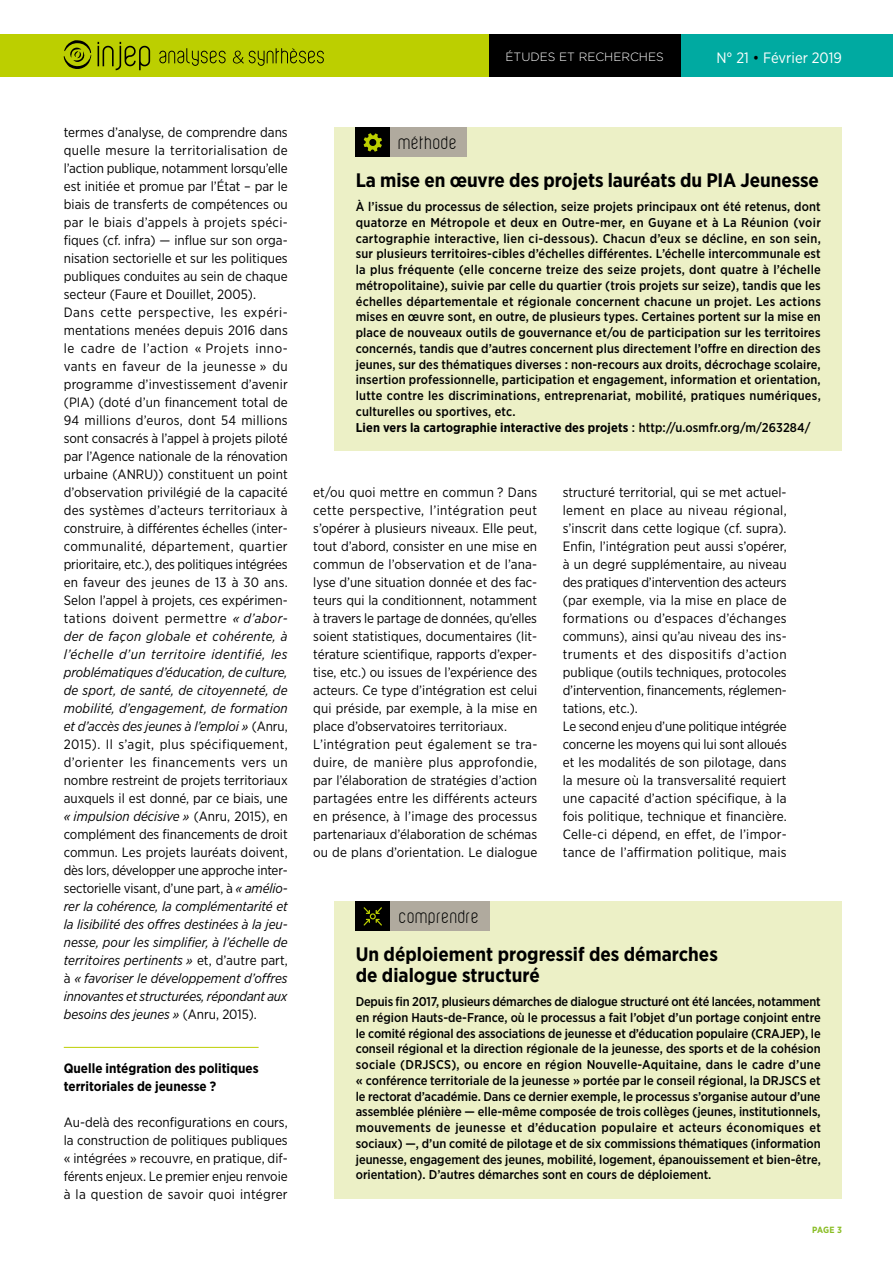
<style>
.page{position:relative;width:893px;height:1263px;background:#fff}
.page>*{position:absolute;margin:0;border:0;box-sizing:border-box;transform-origin:0 0}
.t1{font:700 19.5px/21px "Gotham Narrow";letter-spacing:-.005em;color:#000}
.t2{font:18px "Violette";letter-spacing:.03em;color:#000}
.t3{font:15px "Gotham Narrow";color:#fff}
.t4{font:13.5px/18px "Gotham Narrow";color:#000}
.t5{font:700 13.5px/18px "Gotham Narrow";color:#000}
.t6{font:500 12.75px/15.8px "Gotham Narrow";letter-spacing:.01em;color:#000}
.t7{font:300 12px "Gotham";color:#fff}
.t8{font:700 9px "Gotham Narrow";color:#89bd24}
.s1{color:#000}
.s2{font-style:italic}
.s3{font-weight:700}
</style>
<div class="page">
<div style="left:0;top:34px;width:489px;height:43px;background:#bccf00"></div>
<div style="left:680px;top:34px;width:213px;height:43px;background:#00aaa1"></div>
<div style="left:489px;top:34px;width:191px;height:43px;background:#000"></div>
<svg style="left:159px;top:48px;width:165px;height:18px"></svg>
<svg style="left:98px;top:42px;width:52px;height:28px"></svg>
<svg style="left:64px;top:40px;width:28px;height:29px"></svg>
<hr style="left:64px;top:1047px;width:195px;height:1px;background:#bccf00">
<div style="left:334px;top:128px;width:508px;height:323px;background:#ecf0c6"></div>
<div style="left:390px;top:128px;width:76px;height:29px;background:#b0aa9e"></div>
<div style="left:356px;top:128px;width:34px;height:29px;background:#000"></div>
<svg style="left:363px;top:133px;width:19px;height:19px"></svg>
<div style="left:334px;top:901px;width:508px;height:298px;background:#ecf0c6"></div>
<div style="left:390px;top:901px;width:99px;height:30px;background:#b0aa9e"></div>
<div style="left:356px;top:901px;width:34px;height:30px;background:#000"></div>
<svg style="left:364px;top:907px;width:18px;height:19px"></svg>
<p class="t7" style="left:506px;top:50px;width:160px">ÉTUDES ET RECHERCHES</p>
<p class="t3" style="left:716px;top:48px;width:127px">N° 21 <span class="s1">•</span> Février 2019</p>
<p class="t4" style="left:64px;top:123px;width:226px">termes d’analyse, de comprendre dans quelle mesure la territorialisation de l’action publique, notamment lorsqu’elle est initiée et promue par l’État – par le biais de transferts de compétences ou par le biais d’appels à projets spéci&shy;fiques (cf. infra) — influe sur son orga&shy;nisation sectorielle et sur les politiques publiques conduites au sein de chaque secteur (Faure et Douillet, 2005).<br>Dans cette perspective, les expéri&shy;mentations menées depuis 2016 dans le cadre de l’action « Projets inno&shy;vants en faveur de la jeunesse » du programme d’investissement d’avenir (PIA) (doté d’un financement total de 94 millions d’euros, dont 54 millions sont consacrés à l’appel à projets piloté par l’Agence nationale de la rénovation urbaine (ANRU)) constituent un point d’observation privilégié de la capacité des systèmes d’acteurs territoriaux à construire, à différentes échelles (inter&shy;communalité, département, quartier prioritaire, etc.), des politiques intégrées en faveur des jeunes de 13 à 30 ans.<br>Selon l’appel à projets, ces expérimen&shy;tations doivent permettre <span class="s2">« d’abor&shy;der de façon globale et cohérente, à l’échelle d’un territoire identifié, les problématiques d’éducation, de culture, de sport, de santé, de citoyenneté, de mobilité, d’engagement, de formation et d’accès des jeunes à l’emploi »</span> (Anru, 2015). Il s’agit, plus spécifiquement, d’orienter les financements vers un nombre restreint de projets territoriaux auxquels il est donné, par ce biais, une <span class="s2">« impulsion décisive »</span> (Anru, 2015), en complément des financements de droit commun. Les projets lauréats doivent, dès lors, développer une approche inter&shy;sectorielle visant, d’une part, à <span class="s2">« amélio&shy;rer la cohérence, la complémentarité et la lisibilité des offres destinées à la jeu&shy;nesse, pour les simplifier, à l’échelle de territoires pertinents »</span> et, d’autre part, à <span class="s2">« favoriser le développement d’offres innovantes et structurées, répondant aux besoins des jeunes »</span> (Anru, 2015).</p>
<p class="t5" style="left:64px;top:1059px;width:196px">Quelle intégration des politiques territoriales de jeunesse ?</p>
<p class="t4" style="left:64px;top:1113px;width:225px;text-align:justify">Au-delà des reconfigurations en cours, la construction de politiques publiques « intégrées » recouvre, en pratique, dif&shy;férents enjeux. Le premier enjeu renvoie à la question de savoir quoi intégrer</p>
<h2 class="t2" style="left:399px;top:133px;width:60px">méthode</h2>
<h1 class="t1" style="left:356px;top:169px;width:465px">La mise en œuvre des projets lauréats du PIA Jeunesse</h1>
<p class="t6" style="left:356px;top:199px;width:467px">À l’issue du processus de sélection, seize projets principaux ont été retenus, dont quatorze en Métropole et deux en Outre-mer, en Guyane et à La Réunion (voir cartographie interactive, lien ci-dessous). Chacun d’eux se décline, en son sein, sur plusieurs territoires-cibles d’échelles différentes. L’échelle intercommunale est la plus fréquente (elle concerne treize des seize projets, dont quatre à l’échelle métropolitaine), suivie par celle du quartier (trois projets sur seize), tandis que les échelles départementale et régionale concernent chacune un projet. Les actions mises en œuvre sont, en outre, de plusieurs types. Certaines portent sur la mise en place de nouveaux outils de gouvernance et/ou de participation sur les territoires concernés, tandis que d’autres concernent plus directement l’offre en direction des jeunes, sur des thématiques diverses : non-recours aux droits, décrochage scolaire, insertion professionnelle, participation et engagement, information et orientation, lutte contre les discriminations, entreprenariat, mobilité, pratiques numériques, culturelles ou sportives, etc.<br><span class="s3">Lien vers la cartographie interactive des projets</span> : http://u.osmfr.org/m/263284/</p>
<p class="t4" style="left:313px;top:483px;width:226px">et/ou quoi mettre en commun ? Dans cette perspective, l’intégration peut s’opérer à plusieurs niveaux. Elle peut, tout d’abord, consister en une mise en commun de l’observation et de l’ana&shy;lyse d’une situation donnée et des fac&shy;teurs qui la conditionnent, notamment à travers le partage de données, qu’elles soient statistiques, documentaires (lit&shy;térature scientifique, rapports d’exper&shy;tise, etc.) ou issues de l’expérience des acteurs. Ce type d’intégration est celui qui préside, par exemple, à la mise en place d’observatoires territoriaux.<br>L’intégration peut également se tra&shy;duire, de manière plus approfondie, par l’élaboration de stratégies d’action partagées entre les différents acteurs en présence, à l’image des processus partenariaux d’élaboration de schémas ou de plans d’orientation. Le dialogue</p>
<p class="t4" style="left:563px;top:483px;width:226px">structuré territorial, qui se met actuel&shy;lement en place au niveau régional, s’inscrit dans cette logique (cf. supra).<br>Enfin, l’intégration peut aussi s’opérer, à un degré supplémentaire, au niveau des pratiques d’intervention des acteurs (par exemple, via la mise en place de formations ou d’espaces d’échanges communs), ainsi qu’au niveau des ins&shy;truments et des dispositifs d’action publique (outils techniques, protocoles d’intervention, financements, réglemen&shy;tations, etc.).<br>Le second enjeu d’une politique intégrée concerne les moyens qui lui sont alloués et les modalités de son pilotage, dans la mesure où la transversalité requiert une capacité d’action spécifique, à la fois politique, technique et financière.<br>Celle-ci dépend, en effet, de l’impor&shy;tance de l’affirmation politique, mais</p>
<h2 class="t2" style="left:400px;top:907px;width:81px">comprendre</h2>
<h1 class="t1" style="left:356px;top:943px;width:364px">Un déploiement progressif des démarches de dialogue structuré</h1>
<p class="t6" style="left:356px;top:993px;width:467px;text-align:justify">Depuis fin 2017, plusieurs démarches de dialogue structuré ont été lancées, notamment en région Hauts-de-France, où le processus a fait l’objet d’un portage conjoint entre le comité régional des associations de jeunesse et d’éducation populaire (CRAJEP), le conseil régional et la direction régionale de la jeunesse, des sports et de la cohésion sociale (DRJSCS), ou encore en région Nouvelle-Aquitaine, dans le cadre d’une « conférence territoriale de la jeunesse » portée par le conseil régional, la DRJSCS et le rectorat d’académie. Dans ce dernier exemple, le processus s’organise autour d’une assemblée plénière — elle-même composée de trois collèges (jeunes, institutionnels, mouvements de jeunesse et d’éducation populaire et acteurs économiques et sociaux) —, d’un comité de pilotage et de six commissions thématiques (information jeunesse, engagement des jeunes, mobilité, logement, épanouissement et bien-être, orientation). D’autres démarches sont en cours de déploiement.</p>
<p class="t8" style="left:812px;top:1224px;width:31px">PAGE 3</p>
</div>
